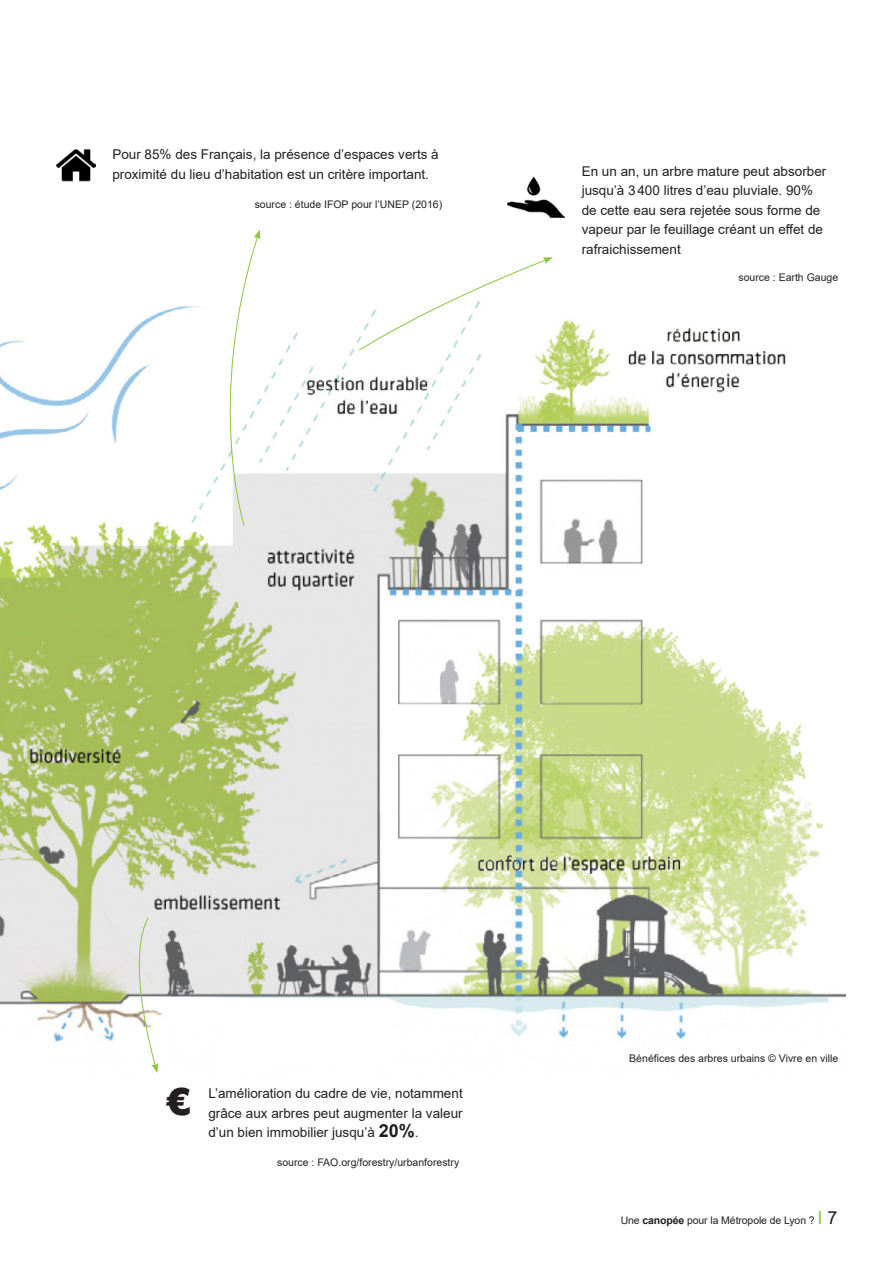
<style>
.page{position:relative;width:893px;height:1263px;background:#fff}
.page>*{position:absolute;margin:0;border:0;box-sizing:border-box;transform-origin:0 0}
.t1{font:900 37.5px "Arial";color:#231f20}
.t2{font:13.5px/19.5px "Arial";color:#231f20}
.t3{font:10.5px "Arial";color:#231f20}
.s1{font-weight:700;font-size:18px}
.s2{font-weight:700}
.s3{font-size:18px;color:#8bc63e}
.s4{font-size:18px}
</style>
<div class="page">
<img style="left:0;top:306px;width:845px;height:758px">
<img style="left:57px;top:149px;width:38px;height:33px">
<img style="left:507px;top:176px;width:57px;height:42px">
<svg style="left:205px;top:230px;width:55px;height:296px"></svg>
<svg style="left:358px;top:257px;width:195px;height:94px"></svg>
<svg style="left:124px;top:917px;width:34px;height:156px"></svg>
<p class="t2" style="left:112px;top:145px;width:328px">Pour 85% des Français, la présence d’espaces verts à proximité du lieu d’habitation est un critère important.</p>
<p class="t3" style="left:255px;top:197px;width:189px">source : étude IFOP pour l’UNEP (2016)</p>
<p class="t2" style="left:582px;top:161px;width:246px">En un an, un arbre mature peut absorber jusqu’à 3400 litres d’eau pluviale. 90% de cette eau sera rejetée sous forme de vapeur par le feuillage créant un effet de rafraichissement</p>
<p class="t3" style="left:738px;top:270px;width:101px">source : Earth Gauge</p>
<h1 class="t1" style="left:166px;top:1075px;width:27px">€</h1>
<p class="t2" style="left:208px;top:1084px;width:256px;text-align:justify">L’amélioration du cadre de vie, notamment grâce aux arbres peut augmenter la valeur d’un bien immobilier jusqu’à <span class="s1">20%</span>.</p>
<p class="t3" style="left:277px;top:1155px;width:184px">source : FAO.org/forestry/urbanforestry</p>
<p class="t3" style="left:629px;top:1051px;width:210px">Bénéfices des arbres urbains © Vivre en ville</p>
<p class="t3" style="left:621px;top:1213px;width:218px">Une <span class="s2">canopée</span> pour la Métropole de Lyon ? <span class="s3">I</span> <span class="s4">7</span></p>
</div>
